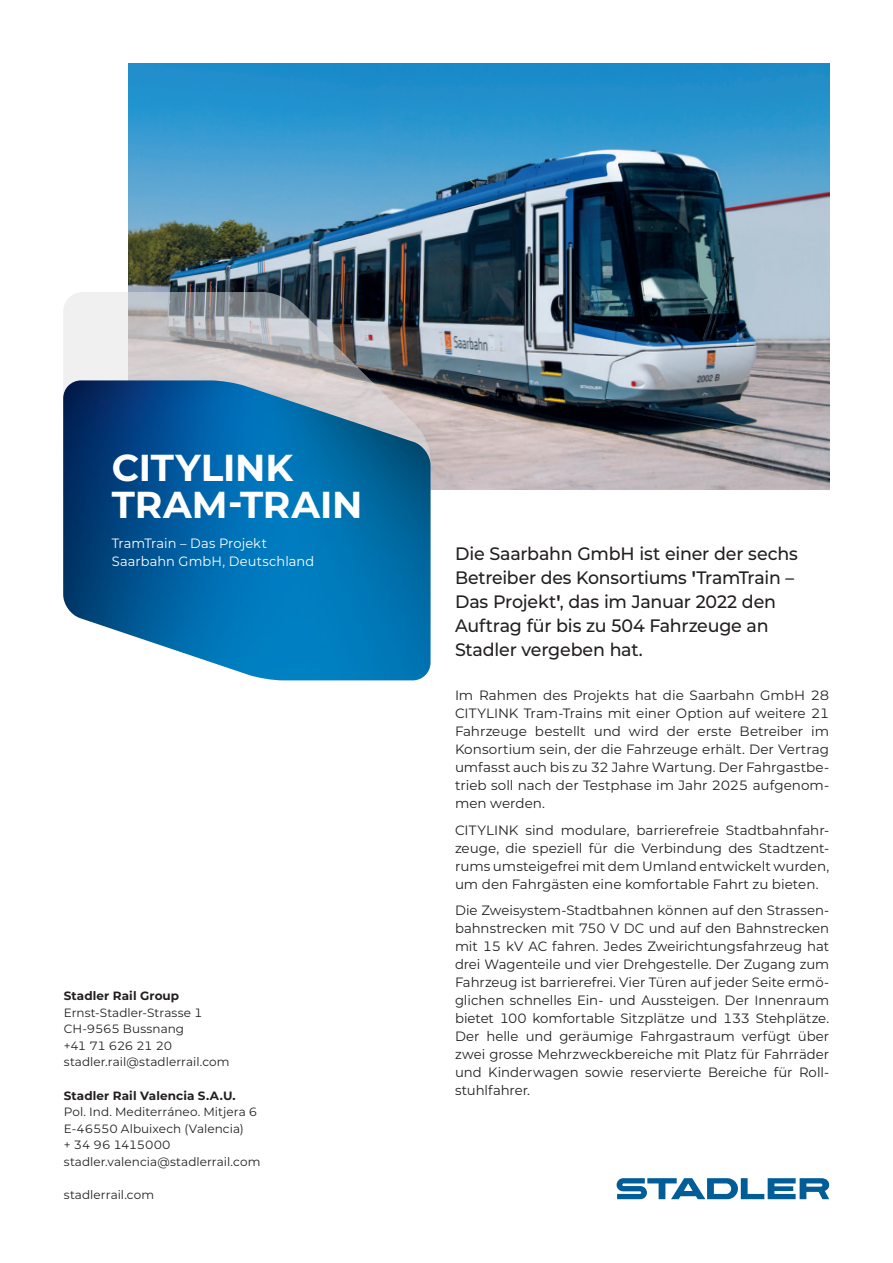
<style>
.page{position:relative;width:893px;height:1263px;background:#fff}
.page>*{position:absolute;margin:0;border:0;box-sizing:border-box;transform-origin:0 0}
.Headline{font:700 37.5px/37.5px "Montserrat";letter-spacing:-.005em;color:#fff}
.Lead{font:500 18px/24px "Montserrat";letter-spacing:-.01em;color:#231f20}
.Copy{font:13.5px/18px "Stadler Type";color:#231f20;text-align:justify}
.Subline{font:13.5px "Montserrat";letter-spacing:.01em;color:#fff;scale:.96 1}
.Adresse{font:12px/16.5px "Stadler Type";letter-spacing:.005em;color:#231f20}
.s1{font-weight:700}
.s2{font-family:"Akkurat Pro";font-weight:700}
</style>
<div class="page">
<img style="left:129px;top:64px;width:700px;height:425px">
<svg style="left:63px;top:292px;width:368px;height:88px"></svg>
<img style="left:63px;top:380px;width:368px;height:300px">
<svg style="left:617px;top:1178px;width:212px;height:21px"></svg>
<p class="Headline" style="left:112px;top:447px;width:252px">CITYLINK<br>TRAM-TRAIN</p>
<p class="Subline" style="left:112px;top:534px;width:163px">TramTrain – Das Projekt</p>
<p class="Subline" style="left:112px;top:552px;width:212px">Saarbahn GmbH, Deutschland</p>
<p class="Adresse" style="left:64px;top:987px;width:167px"><span class="s1">Stadler Rail Group<br></span>Ernst-Stadler-Strasse 1<br>CH-9565 Bussnang<br>+41 71 626 21 20 stadler.rail@stadlerrail.com</p>
<p class="Adresse" style="left:64px;top:1087px;width:198px"><span class="s1">Stadler Rail Valencia S.A.U.<br></span>Pol. Ind. Mediterráneo. Mitjera 6<br>E-46550 Albuixech (Valencia)<br>+ 34 96 1415000 stadler.valencia@stadlerrail.com</p>
<p class="Adresse" style="left:64px;top:1186px;width:92px">stadlerrail.com</p>
<p class="Lead" style="left:455px;top:541px;width:344px">Die Saarbahn GmbH ist einer der sechs Betreiber des Konsortiums <span class="s2">'</span>TramTrain – Das Projekt<span class="s2">'</span>, das im Januar 2022 den Auftrag für bis zu 504 Fahrzeuge an Stadler vergeben hat.</p>
<p class="Copy" style="left:455px;top:686px;width:376px">Im Rahmen des Projekts hat die Saarbahn GmbH 28<br>CITYLINK Tram-Trains mit einer Option auf weitere 21<br>Fahrzeuge bestellt und wird der erste Betreiber im Konsortium sein, der die Fahrzeuge erhält. Der Vertrag umfasst auch bis zu 32 Jahre Wartung. Der Fahrgastbe&shy;trieb soll nach der Testphase im Jahr 2025 aufgenom&shy;men werden.</p>
<p class="Copy" style="left:455px;top:820px;width:376px">CITYLINK sind modulare, barrierefreie Stadtbahnfahr&shy;zeuge, die speziell für die Verbindung des Stadtzent&shy;rums umsteigefrei mit dem Umland entwickelt wurden, um den Fahrgästen eine komfortable Fahrt zu bieten.</p>
<p class="Copy" style="left:455px;top:901px;width:376px">Die Zweisystem-Stadtbahnen können auf den Strassen&shy;bahnstrecken mit 750 V DC und auf den Bahnstrecken mit 15 kV AC fahren. Jedes Zweirichtungsfahrzeug hat drei Wagenteile und vier Drehgestelle. Der Zugang zum Fahrzeug ist barrierefrei. Vier Türen auf jeder Seite ermö&shy;glichen schnelles Ein- und Aussteigen. Der Innenraum bietet 100 komfortable Sitzplätze und 133 Stehplätze.<br>Der helle und geräumige Fahrgastraum verfügt über zwei grosse Mehrzweckbereiche mit Platz für Fahrräder und Kinderwagen sowie reservierte Bereiche für Roll&shy;stuhlfahrer.</p>
</div>
